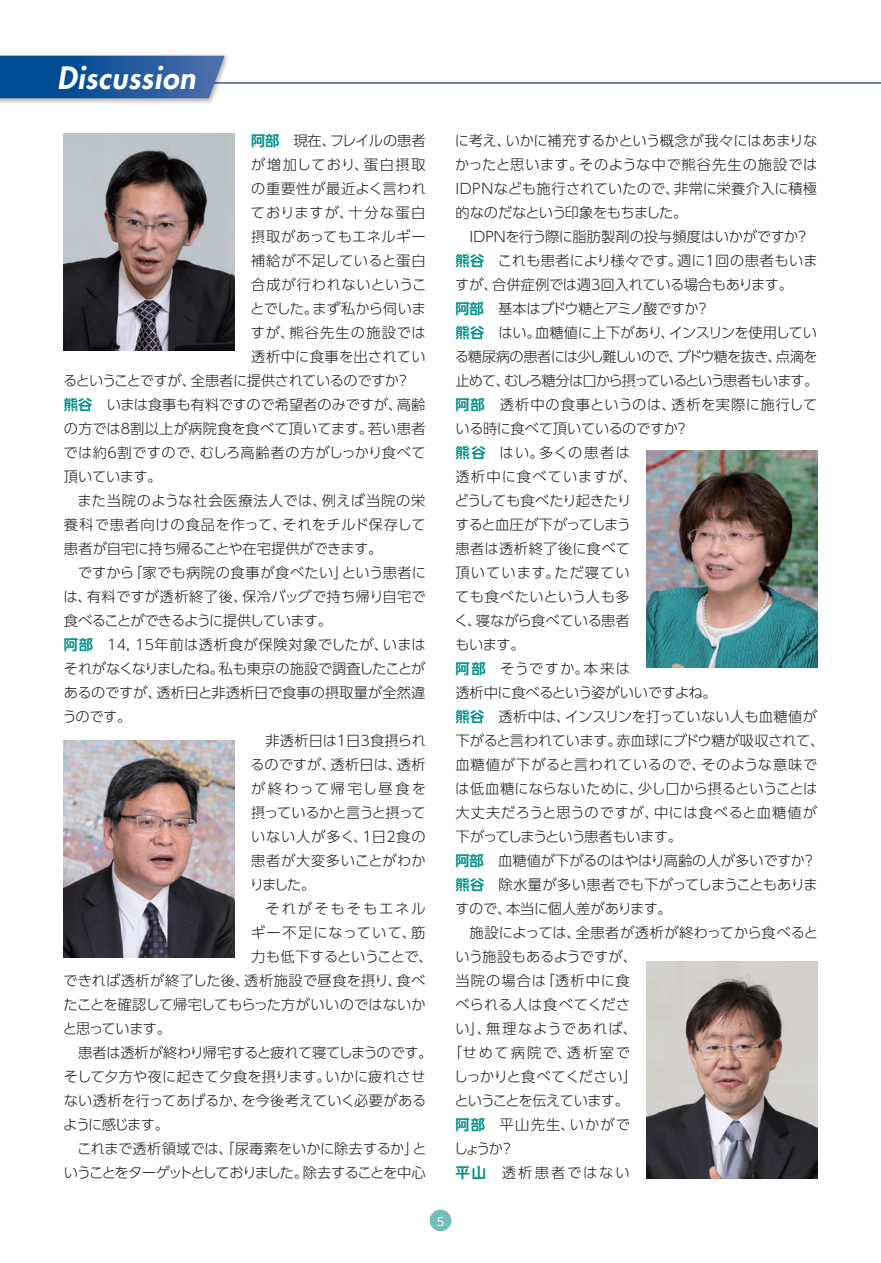
<style>
.page{position:relative;width:881px;height:1263px;background:#fff}
.page>*{position:absolute;margin:0;border:0;box-sizing:border-box;transform-origin:0 0}
.t1{font:italic 800 30px "Futura Std";letter-spacing:.02em;color:#fff}
.t2{font:300 14.25px "UD Shin Go Pro";color:#231f20}
.t3{font:300 14.25px "UD Shin Go Pro";letter-spacing:-.02em;color:#231f20}
.t4{font:300 14.25px "UD Shin Go Pro";letter-spacing:-.025em;color:#231f20}
.t5{font:300 14.25px "UD Shin Go Pro";letter-spacing:.045em;color:#231f20}
.t6{font:300 14.25px "UD Shin Go Pro";letter-spacing:-.055em;color:#231f20}
.t7{font:300 14.25px "UD Shin Go Pro";letter-spacing:.03em;color:#231f20}
.t8{font:300 14.25px "UD Shin Go Pro";letter-spacing:.055em;color:#231f20}
.t9{font:300 14.25px "UD Shin Go Pro";letter-spacing:.04em;color:#231f20}
.t10{font:300 14.25px "UD Shin Go Pro";letter-spacing:.075em;color:#231f20}
.t11{font:300 14.25px "UD Shin Go Pro";letter-spacing:-.035em;color:#231f20}
.t12{font:300 14.25px "UD Shin Go Pro";letter-spacing:-.095em;color:#231f20}
.t13{font:300 14.25px "UD Shin Go Pro";letter-spacing:-.06em;color:#231f20}
.t14{font:300 14.25px "UD Shin Go Pro";letter-spacing:-.07em;color:#231f20}
.t15{font:300 14.25px "UD Shin Go Pro";letter-spacing:-.03em;color:#231f20}
.t16{font:300 14.25px "UD Shin Go Pro";letter-spacing:.025em;color:#231f20}
.t17{font:300 14.25px "UD Shin Go Pro";letter-spacing:.05em;color:#231f20}
.t18{font:300 14.25px "UD Shin Go Pro";letter-spacing:.085em;color:#231f20}
.t19{font:300 14.25px "UD Shin Go Pro";letter-spacing:-.045em;color:#231f20}
.t20{font:300 14.25px "UD Shin Go Pro";letter-spacing:.02em;color:#231f20}
.t21{font:300 14.25px "UD Shin Go Pro";letter-spacing:.035em;color:#231f20}
.t22{font:300 14.25px "UD Shin Go Pro";letter-spacing:.06em;color:#231f20}
.t23{font:300 14.25px "UD Shin Go Pro";letter-spacing:.11em;color:#231f20}
.t24{font:300 14.25px "UD Shin Go Pro";letter-spacing:.08em;color:#231f20}
.t25{font:300 14.25px "UD Shin Go Pro";letter-spacing:.1em;color:#231f20}
.t26{font:300 14.25px "UD Shin Go Pro";letter-spacing:.09em;color:#231f20}
.t27{font:300 14.25px "UD Shin Go Pro";letter-spacing:.13em;color:#231f20}
.t28{font:300 14.25px "UD Shin Go Pro";letter-spacing:.15em;color:#231f20}
.t29{font:300 14.25px "UD Shin Go Pro";letter-spacing:.14em;color:#231f20}
.t30{font:300 14.25px "UD Shin Go Pro";letter-spacing:.145em;color:#231f20}
.t31{font:300 14.25px "UD Shin Go Pro";letter-spacing:-.11em;color:#231f20}
.t32{font:11.55px "UD Shin Go Pro";color:#fff}
.s1{font-family:"UD Shin Go Pro De";font-weight:700;color:#009189}
</style>
<div class="page">
<div style="left:429px;top:1209px;width:22px;height:22px;background:#75bebb;border-radius:50%"></div>
<hr style="left:198px;top:82px;width:682px;height:2px;background:#5170ad">
<img style="left:0;top:54px;width:232px;height:49px">
<svg style="left:0;top:56px;width:224px;height:42px;background:#205b9e"></svg>
<img style="left:64px;top:134px;width:170px;height:217px">
<img style="left:64px;top:740px;width:170px;height:217px">
<img style="left:646px;top:450px;width:170px;height:217px">
<img style="left:646px;top:961px;width:170px;height:217px">
<h1 class="t1" style="left:57px;top:59px;width:140px">Discussion</h1>
<p class="t2" style="left:251px;top:129px;width:176px"><span class="s1">阿部</span> 現在、フレイルの患者</p>
<p class="t23" style="left:251px;top:153px;width:176px">が増加しており、蛋白摂取</p>
<p class="t17" style="left:251px;top:177px;width:176px">の重要性が最近よく言われ</p>
<p class="t24" style="left:251px;top:201px;width:176px">ておりますが、十分な蛋白</p>
<p class="t21" style="left:251px;top:225px;width:176px">摂取があってもエネルギー</p>
<p class="t5" style="left:251px;top:249px;width:176px">補給が不足していると蛋白</p>
<p class="t5" style="left:251px;top:273px;width:177px">合成が行われないというこ</p>
<p class="t3" style="left:250px;top:297px;width:177px">とでした。まず私から伺いま</p>
<p class="t10" style="left:251px;top:321px;width:176px">すが、熊谷先生の施設では</p>
<p class="t2" style="left:251px;top:345px;width:176px">透析中に食事を出されてい</p>
<p class="t11" style="left:63px;top:369px;width:348px">るということですが、全患者に提供されているのですか？</p>
<p class="t2" style="left:64px;top:393px;width:363px"><span class="s1">熊谷</span>　いまは食事も有料ですので希望者のみですが、高齢</p>
<p class="t2" style="left:64px;top:417px;width:363px">の方では8割以上が病院食を食べて頂いてます。若い患者</p>
<p class="t7" style="left:64px;top:441px;width:363px">では約6割ですので、むしろ高齢者の方がしっかり食べて</p>
<p class="t2" style="left:64px;top:465px;width:99px">頂いています。</p>
<p class="t22" style="left:78px;top:489px;width:349px">また当院のような社会医療法人では、例えば当院の栄</p>
<p class="t8" style="left:64px;top:513px;width:363px">養科で患者向けの食品を作って、それをチルド保存して</p>
<p class="t3" style="left:64px;top:537px;width:320px">患者が自宅に持ち帰ることや在宅提供ができます。</p>
<p class="t16" style="left:64px;top:561px;width:363px">　ですから「家でも病院の食事が食べたい」という患者に</p>
<p class="t20" style="left:64px;top:585px;width:363px">は、有料ですが透析終了後、保冷バッグで持ち帰り自宅で</p>
<p class="t13" style="left:64px;top:609px;width:270px">食べることができるように提供しています。</p>
<p class="t7" style="left:64px;top:633px;width:363px"><span class="s1">阿部</span>　14，15年前は透析食が保険対象でしたが、いまは</p>
<p class="t15" style="left:64px;top:657px;width:363px">それがなくなりましたね。私も東京の施設で調査したことが</p>
<p class="t2" style="left:64px;top:681px;width:363px">あるのですが、透析日と非透析日で食事の摂取量が全然違</p>
<p class="t2" style="left:62px;top:705px;width:70px">うのです。</p>
<p class="t2" style="left:251px;top:729px;width:176px">　非透析日は1日3食摂られ</p>
<p class="t2" style="left:250px;top:753px;width:176px">るのですが、透析日は、透析</p>
<p class="t28" style="left:251px;top:777px;width:176px">が終わって帰宅し昼食を</p>
<p class="t13" style="left:251px;top:801px;width:176px">摂っているかと言うと摂って</p>
<p class="t17" style="left:251px;top:825px;width:176px">いない人が多く、1日2食の</p>
<p class="t17" style="left:251px;top:849px;width:176px">患者が大変多いことがわか</p>
<p class="t2" style="left:250px;top:873px;width:67px">りました。</p>
<p class="t29" style="left:251px;top:897px;width:176px">　それがそもそもエネル</p>
<p class="t18" style="left:251px;top:921px;width:176px">ギー不足になっていて、筋</p>
<p class="t4" style="left:251px;top:945px;width:183px">力も低下するということで、</p>
<p class="t2" style="left:64px;top:969px;width:363px">できれば透析が終了した後、透析施設で昼食を摂り、食べ</p>
<p class="t2" style="left:64px;top:993px;width:363px">たことを確認して帰宅してもらった方がいいのではないか</p>
<p class="t13" style="left:63px;top:1017px;width:110px">と思っています。</p>
<p class="t3" style="left:64px;top:1041px;width:370px">　患者は透析が終わり帰宅すると疲れて寝てしまうのです。</p>
<p class="t2" style="left:64px;top:1065px;width:363px">そして夕方や夜に起きて夕食を摂ります。いかに疲れさせ</p>
<p class="t2" style="left:64px;top:1089px;width:364px">ない透析を行ってあげるか、を今後考えていく必要がある</p>
<p class="t31" style="left:63px;top:1113px;width:107px">ように感じます。</p>
<p class="t2" style="left:64px;top:1137px;width:364px">　これまで透析領域では、「尿毒素をいかに除去するか」と</p>
<p class="t12" style="left:64px;top:1161px;width:363px">いうことをターゲットとしておりました。除去することを中心</p>
<p class="t2" style="left:454px;top:129px;width:364px">に考え、いかに補充するかという概念が我々にはあまりな</p>
<p class="t8" style="left:455px;top:153px;width:363px">かったと思います。そのような中で熊谷先生の施設では</p>
<p class="t2" style="left:455px;top:177px;width:363px">IDPNなども施行されていたので、非常に栄養介入に積極</p>
<p class="t19" style="left:455px;top:201px;width:233px">的なのだなという印象をもちました。</p>
<p class="t3" style="left:455px;top:225px;width:355px">　IDPNを行う際に脂肪製剤の投与頻度はいかがですか？</p>
<p class="t2" style="left:455px;top:249px;width:363px"><span class="s1">熊谷</span>　これも患者により様々です。週に1回の患者もいま</p>
<p class="t3" style="left:455px;top:273px;width:339px">すが、合併症例では週3回入れている場合もあります。</p>
<p class="t6" style="left:455px;top:297px;width:256px"><span class="s1">阿部</span>　基本はブドウ糖とアミノ酸ですか？</p>
<p class="t4" style="left:455px;top:321px;width:363px"><span class="s1">熊谷</span> はい。血糖値に上下があり、インスリンを使用してい</p>
<p class="t6" style="left:454px;top:345px;width:364px">る糖尿病の患者には少し難しいので、ブドウ糖を抜き、点滴を</p>
<p class="t14" style="left:455px;top:369px;width:364px">止めて、むしろ糖分は口から摂っているという患者もいます。</p>
<p class="t9" style="left:455px;top:393px;width:363px"><span class="s1">阿部</span>　透析中の食事というのは、透析を実際に施行して</p>
<p class="t3" style="left:455px;top:417px;width:235px">いる時に食べて頂いているのですか？</p>
<p class="t25" style="left:455px;top:441px;width:176px"><span class="s1">熊谷</span>　はい。多くの患者は</p>
<p class="t10" style="left:455px;top:465px;width:183px">透析中に食べていますが、</p>
<p class="t19" style="left:454px;top:489px;width:178px">どうしても食べたり起きたり</p>
<p class="t14" style="left:455px;top:513px;width:177px">すると血圧が下がってしまう</p>
<p class="t21" style="left:455px;top:537px;width:176px">患者は透析終了後に食べて</p>
<p class="t10" style="left:455px;top:561px;width:176px">頂いています。ただ寝てい</p>
<p class="t5" style="left:455px;top:585px;width:176px">ても食べたいという人も多</p>
<p class="t2" style="left:454px;top:609px;width:177px">く、寝ながら食べている患者</p>
<p class="t2" style="left:455px;top:633px;width:71px">もいます。</p>
<p class="t26" style="left:455px;top:657px;width:176px"><span class="s1">阿部</span>　そうですか。本来は</p>
<p class="t11" style="left:455px;top:681px;width:263px">透析中に食べるという姿がいいですよね。</p>
<p class="t2" style="left:455px;top:705px;width:363px"><span class="s1">熊谷</span>　透析中は、インスリンを打っていない人も血糖値が</p>
<p class="t4" style="left:455px;top:729px;width:370px">下がると言われています。赤血球にブドウ糖が吸収されて、</p>
<p class="t5" style="left:455px;top:753px;width:363px">血糖値が下がると言われているので、そのような意味で</p>
<p class="t2" style="left:455px;top:777px;width:363px">は低血糖にならないために、少し口から摂るということは</p>
<p class="t9" style="left:455px;top:801px;width:363px">大丈夫だろうと思うのですが、中には食べると血糖値が</p>
<p class="t12" style="left:455px;top:825px;width:228px">下がってしまうという患者もいます。</p>
<p class="t2" style="left:455px;top:849px;width:362px"><span class="s1">阿部</span>　血糖値が下がるのはやはり高齢の人が多いですか？</p>
<p class="t2" style="left:455px;top:873px;width:363px"><span class="s1">熊谷</span>　除水量が多い患者でも下がってしまうこともありま</p>
<p class="t3" style="left:455px;top:897px;width:218px">すので、本当に個人差があります。</p>
<p class="t2" style="left:455px;top:921px;width:364px">　施設によっては、全患者が透析が終わってから食べると</p>
<p class="t2" style="left:455px;top:945px;width:183px">いう施設もあるようですが、</p>
<p class="t10" style="left:455px;top:969px;width:176px">当院の場合は「透析中に食</p>
<p class="t16" style="left:455px;top:993px;width:176px">べられる人は食べてくださ</p>
<p class="t18" style="left:455px;top:1017px;width:183px">い」、無理なようであれば、</p>
<p class="t27" style="left:448px;top:1041px;width:183px">「せめて病院で、透析室で</p>
<p class="t15" style="left:453px;top:1065px;width:185px">しっかりと食べてください」</p>
<p class="t6" style="left:454px;top:1089px;width:176px">ということを伝えています。</p>
<p class="t18" style="left:455px;top:1113px;width:176px"><span class="s1">阿部</span>　平山先生、いかがで</p>
<p class="t2" style="left:453px;top:1137px;width:62px">しょうか？</p>
<p class="t30" style="left:455px;top:1161px;width:176px"><span class="s1">平山</span>　透析患者ではない</p>
<p class="t32" style="left:436px;top:1212px;width:9px">5</p>
</div>
